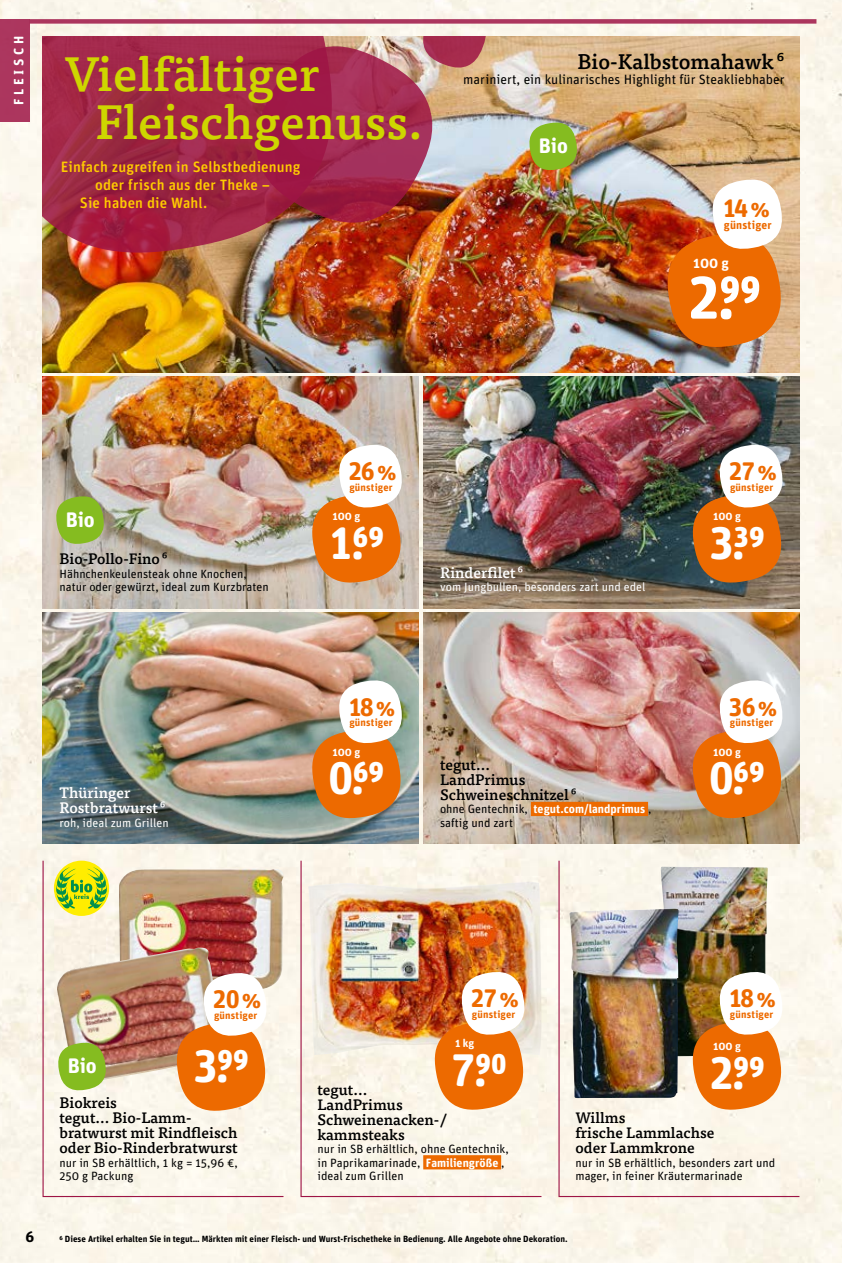
<style>
.page{position:relative;width:842px;height:1263px;background:#fff}
.page>*{position:absolute;margin:0;border:0;box-sizing:border-box;transform-origin:0 0}
.t1{font:60px "tegut Preise";color:#fff}
.t2{font:500 48px/48px "Tisa OT";letter-spacing:.005em;color:#ced600}
.t3{font:45.6px "tegut Preise";color:#fff}
.t4{font:25.35px "tegut Preise";letter-spacing:-.025em;color:#ed6a00}
.t5{font:500 21px "Tisa OT";color:#000}
.t6{font:700 21px "Unit Rounded OT";color:#fff}
.t7{font:500 15px/15px "Tisa OT";color:#000}
.t8{font:500 15px "Unit Rounded OT";letter-spacing:.01em;color:#fc0}
.t9{font:500 15px/15px "Tisa OT";color:#fff}
.t10{font:700 15px "Unit Rounded OT";color:#000}
.t11{font:700 14.4px "Unit Rounded OT";color:#fff}
.t12{font:13.5px "Unit Rounded OT";color:#000}
.t13{font:700 13.5px "Unit Rounded OT";letter-spacing:.26em;color:#fff}
.t14{font:12px/13.5px "Unit Rounded OT";color:#000}
.t15{font:12px "Unit Rounded OT";color:#fff}
.t16{font:700 11.55px "Unit Rounded OT";letter-spacing:.015em;color:#ed6a00}
.t17{font:700 11.25px "Unit Rounded OT";color:#fff}
.t18{font:700 10.5px "Unit Rounded OT";letter-spacing:.015em;color:#ed6a00}
.t19{font:700 9px "Unit Rounded OT";color:#000}
.s1{font-weight:400}
.s2{font-family:"Unit Rounded OT";font-weight:700;font-size:24.75px}
.s3{font-weight:700;color:#fff}
</style>
<div class="page">
<img style="left:0;top:0;width:842px;height:1263px">
<div style="left:0;top:19px;width:30px;height:103px;background:#ac365e"></div>
<div style="left:30px;top:19px;width:786px;height:5px;background:#ac365e"></div>
<img style="left:43px;top:36px;width:756px;height:336px">
<svg style="left:528px;top:122px;width:50px;height:49px;background:#92b236"></svg>
<img style="left:665px;top:178px;width:118px;height:171px">
<img style="left:43px;top:612px;width:376px;height:232px">
<svg style="left:311px;top:679px;width:92px;height:141px"></svg>
<div style="left:62px;top:790px;width:125px;height:56px;background:#000;opacity:.75"></div>
<img style="left:423px;top:377px;width:376px;height:231px">
<img style="left:691px;top:444px;width:93px;height:140px">
<img style="left:423px;top:612px;width:376px;height:232px">
<svg style="left:691px;top:679px;width:93px;height:141px"></svg>
<div style="left:531px;top:802px;width:117px;height:14px;background:#ed6a00"></div>
<img style="left:43px;top:377px;width:376px;height:231px">
<svg style="left:55px;top:495px;width:50px;height:50px;background:#94ba44"></svg>
<img style="left:311px;top:444px;width:92px;height:140px">
<img style="left:42px;top:859px;width:243px;height:338px">
<img style="left:300px;top:859px;width:243px;height:338px">
<img style="left:558px;top:859px;width:242px;height:338px">
<svg style="left:43px;top:36px;width:290px;height:218px;background:#a12d46"></svg>
<img style="left:254px;top:36px;width:233px;height:189px">
<p class="t13" style="left:11px;top:105px;width:70px;rotate:-90deg">FLEISCH</p>
<h2 class="t2" style="left:95px;top:51px;width:329px;text-indent:-31px">Vielfältiger<br>Fleischgenuss.</h2>
<p class="t8" style="left:61px;top:158px;width:241px">Einfach zugreifen in Selbstbedienung</p>
<p class="t8" style="left:95px;top:176px;width:177px">oder frisch aus der Theke –</p>
<p class="t8" style="left:80px;top:194px;width:129px">Sie haben die Wahl.</p>
<h3 class="t5" style="left:578px;top:48px;width:208px">Bio-Kalbstomahawk<span class="s1">6</span></h3>
<p class="t12" style="left:463px;top:71px;width:323px">mariniert, ein kulinarisches Highlight für Steakliebhaber</p>
<h3 class="t6" style="left:539px;top:133px;width:31px">Bio</h3>
<h3 class="t4" style="left:723px;top:194px;width:49px">14<span class="s2">%</span></h3>
<p class="t16" style="left:724px;top:218px;width:49px">günstiger</p>
<p class="t11" style="left:693px;top:254px;width:37px">100 g</p>
<h1 class="t1" style="left:688px;top:263px;width:74px">2.99</h1>
<h3 class="t4" style="left:348px;top:456px;width:50px">26<span class="s2">%</span></h3>
<h3 class="t4" style="left:729px;top:456px;width:50px">27<span class="s2">%</span></h3>
<p class="t18" style="left:349px;top:481px;width:45px">günstiger</p>
<p class="t18" style="left:730px;top:481px;width:45px">günstiger</p>
<h3 class="t6" style="left:66px;top:507px;width:31px">Bio</h3>
<p class="t17" style="left:332px;top:509px;width:29px">100 g</p>
<h3 class="t3" style="left:329px;top:516px;width:57px">1.69</h3>
<p class="t7" style="left:60px;top:552px;width:110px">Bio-Pollo-Fino<span class="s1">6</span></p>
<p class="t14" style="left:60px;top:567px;width:211px">Hähnchenkeulensteak ohne Knochen, natur oder gewürzt, ideal zum Kurzbraten</p>
<p class="t9" style="left:440px;top:565px;width:85px">Rinderfilet<span class="s1">6</span></p>
<p class="t15" style="left:440px;top:580px;width:207px">vom Jungbullen, besonders zart und edel</p>
<p class="t17" style="left:713px;top:509px;width:29px">100 g</p>
<h3 class="t3" style="left:709px;top:516px;width:57px">3.39</h3>
<h3 class="t4" style="left:348px;top:692px;width:49px">18<span class="s2">%</span></h3>
<h3 class="t4" style="left:729px;top:692px;width:50px">36<span class="s2">%</span></h3>
<p class="t18" style="left:349px;top:716px;width:45px">günstiger</p>
<p class="t18" style="left:730px;top:716px;width:45px">günstiger</p>
<p class="t9" style="left:60px;top:786px;width:108px">Thüringer<br>Rostbratwurst<span class="s1">6</span></p>
<p class="t15" style="left:60px;top:815px;width:111px">roh, ideal zum Grillen</p>
<p class="t17" style="left:332px;top:745px;width:29px">100 g</p>
<h3 class="t3" style="left:329px;top:752px;width:57px">0.69</h3>
<p class="t7" style="left:440px;top:757px;width:138px">tegut...<br>LandPrimus<br>Schweineschnitzel<span class="s1">6</span></p>
<p class="t14" style="left:440px;top:802px;width:213px">ohne Gentechnik, <span class="s3">tegut.com/landprimus</span> , saftig und zart</p>
<p class="t17" style="left:713px;top:745px;width:29px">100 g</p>
<h3 class="t3" style="left:709px;top:752px;width:57px">0.69</h3>
<p class="t10" style="left:26px;top:1227px;width:10px">6</p>
<h3 class="t4" style="left:213px;top:985px;width:50px">20<span class="s2">%</span></h3>
<p class="t18" style="left:214px;top:1009px;width:45px">günstiger</p>
<h3 class="t6" style="left:68px;top:1053px;width:31px">Bio</h3>
<h3 class="t3" style="left:193px;top:1040px;width:57px">3.99</h3>
<p class="t7" style="left:60px;top:1095px;width:180px">Biokreis<br>tegut... Bio-Lamm&shy;bratwurst mit Rindfleisch oder Bio-Rinderbratwurst</p>
<p class="t14" style="left:60px;top:1156px;width:180px">nur in SB erhältlich, 1 kg = 15,96 €,<br>250 g Packung</p>
<h3 class="t4" style="left:471px;top:983px;width:50px">27<span class="s2">%</span></h3>
<p class="t18" style="left:472px;top:1008px;width:45px">günstiger</p>
<p class="t17" style="left:455px;top:1036px;width:21px">1 kg</p>
<h3 class="t3" style="left:451px;top:1043px;width:57px">7.90</h3>
<p class="t7" style="left:317px;top:1082px;width:130px">tegut...<br>LandPrimus<br>Schweinenacken-/ kammsteaks</p>
<p class="t14" style="left:317px;top:1142px;width:193px">nur in SB erhältlich, ohne Gentechnik, in Paprikamarinade, <span class="s3">Familiengröße</span> , ideal zum Grillen</p>
<h3 class="t4" style="left:729px;top:983px;width:49px">18<span class="s2">%</span></h3>
<p class="t18" style="left:730px;top:1008px;width:45px">günstiger</p>
<p class="t17" style="left:713px;top:1039px;width:29px">100 g</p>
<h3 class="t3" style="left:709px;top:1046px;width:57px">2.99</h3>
<p class="t7" style="left:575px;top:1110px;width:141px">Willms<br>frische Lammlachse oder Lammkrone</p>
<p class="t14" style="left:575px;top:1156px;width:201px">nur in SB erhältlich, besonders zart und mager, in feiner Kräutermarinade</p>
<p class="t19" style="left:60px;top:1233px;width:510px">6 Diese Artikel erhalten Sie in tegut… Märkten mit einer Fleisch- und Wurst-Frischetheke in Bedienung. Alle Angebote ohne Dekoration.</p>
</div>
